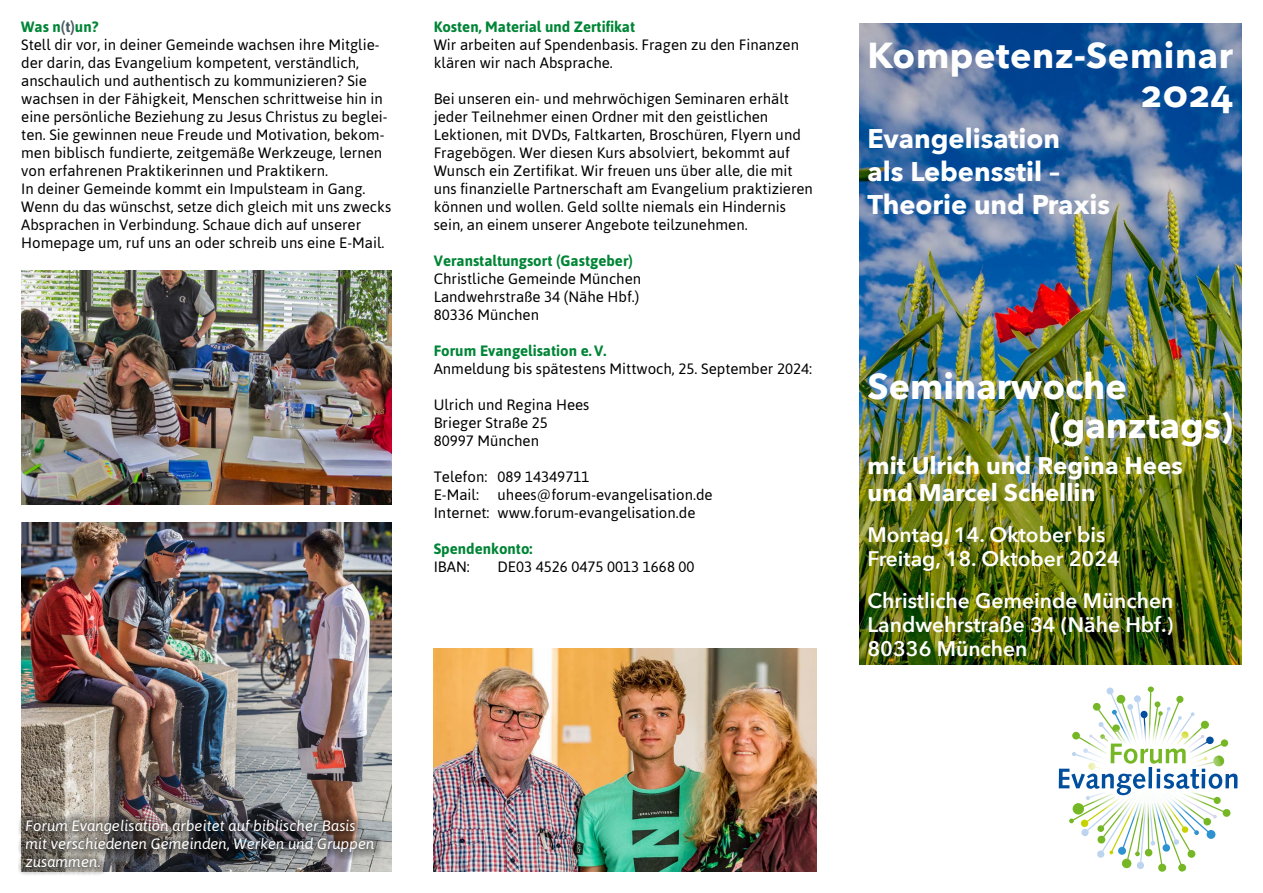
<style>
.page{position:relative;width:1263px;height:893px;background:#fff}
.page>*{position:absolute;margin:0;border:0;box-sizing:border-box;transform-origin:0 0}
.h_top{font:700 36px/39px "Avenir Next";color:#fff;text-align:right}
.h1_sub{font:700 27px/33px "Avenir Next";color:#fff}
.h2_namen{font:700 24px/27px "Avenir Next";color:#fff}
.h2_ort{font:600 21px/24px "Avenir Next";color:#fff}
.p_abstand{font:15px/18px "Asap";color:#000}
.t1{font:700 15px "Asap";color:#008536}
.p_hinweis{font:italic 15px/18px "Asap";color:#fff}
.s1{color:#475a62}
</style>
<div class="page">
<img style="left:434px;top:648px;width:382px;height:224px">
<img style="left:21px;top:522px;width:370px;height:350px">
<img style="left:859px;top:23px;width:383px;height:641px">
<div style="left:18px;top:812px;width:364px;height:63px;background:#000;opacity:.75"></div>
<img style="left:21px;top:270px;width:370px;height:234px">
<svg style="left:1058px;top:686px;width:180px;height:186px"></svg>
<p class="t1" style="left:21px;top:16px;width:79px">Was n<span class="s1">(t)</span>un?</p>
<p class="p_abstand" style="left:21px;top:35px;width:368px">Stell dir vor, in deiner Gemeinde wachsen ihre Mitglie&shy;der darin, das Evangelium kompetent, verständlich, anschaulich und authentisch zu kommunizieren? Sie wachsen in der Fähigkeit, Menschen schrittweise hin in eine persönliche Beziehung zu Jesus Christus zu beglei&shy;ten. Sie gewinnen neue Freude und Motivation, bekom&shy;men biblisch fundierte, zeitgemäße Werkzeuge, lernen von erfahrenen Praktikerinnen und Praktikern.</p>
<p class="p_abstand" style="left:21px;top:179px;width:371px">In deiner Gemeinde kommt ein Impulsteam in Gang.<br>Wenn du das wünschst, setze dich gleich mit uns zwecks Absprachen in Verbindung. Schaue dich auf unserer Homepage um, ruf uns an oder schreib uns eine E-Mail.</p>
<p class="t1" style="left:434px;top:16px;width:203px">Kosten, Material und Zertifikat</p>
<p class="p_abstand" style="left:434px;top:35px;width:367px">Wir arbeiten auf Spendenbasis. Fragen zu den Finanzen klären wir nach Absprache.</p>
<p class="p_abstand" style="left:434px;top:89px;width:381px">Bei unseren ein- und mehrwöchigen Seminaren erhält jeder Teilnehmer einen Ordner mit den geistlichen Lektionen, mit DVDs, Faltkarten, Broschüren, Flyern und Fragebögen. Wer diesen Kurs absolviert, bekommt auf Wunsch ein Zertifikat. Wir freuen uns über alle, die mit uns finanzielle Partnerschaft am Evangelium praktizieren können und wollen. Geld sollte niemals ein Hindernis sein, an einem unserer Angebote teilzunehmen.</p>
<p class="t1" style="left:434px;top:250px;width:201px">Veranstaltungsort (Gastgeber)</p>
<p class="p_abstand" style="left:434px;top:269px;width:209px">Christliche Gemeinde München</p>
<p class="p_abstand" style="left:434px;top:287px;width:207px">Landwehrstraße 34 (Nähe Hbf.)<br>80336 München</p>
<p class="t1" style="left:434px;top:340px;width:174px">Forum Evangelisation e. V.</p>
<p class="p_abstand" style="left:434px;top:359px;width:380px">Anmeldung bis spätestens Mittwoch, 25. September 2024:</p>
<p class="p_abstand" style="left:434px;top:395px;width:157px">Ulrich und Regina Hees</p>
<p class="p_abstand" style="left:434px;top:413px;width:116px">Brieger Straße 25</p>
<p class="p_abstand" style="left:434px;top:431px;width:107px">80997 München</p>
<p class="p_abstand" style="left:434px;top:467px;width:157px">Telefon: 089 14349711</p>
<p class="p_abstand" style="left:434px;top:485px;width:280px">E-Mail: uhees@forum-evangelisation.de<br>Internet: www.forum-evangelisation.de</p>
<p class="t1" style="left:434px;top:538px;width:100px">Spendenkonto:</p>
<p class="p_abstand" style="left:434px;top:557px;width:38px">IBAN:</p>
<p class="p_abstand" style="left:497px;top:557px;width:199px">DE03 4526 0475 0013 1668 00</p>
<p class="h_top" style="left:867px;top:35px;width:367px">Kompetenz-Seminar<br>2024</p>
<p class="h1_sub" style="left:867px;top:122px;width:244px">Evangelisation<br>als Lebensstil –<br>Theorie und Praxis</p>
<p class="h_top" style="left:1049px;top:366px;width:185px;text-align:left;text-indent:-182px">Seminarwoche (ganztags)</p>
<p class="h2_namen" style="left:867px;top:451px;width:317px">mit Ulrich und Regina Hees und Marcel Schellin</p>
<p class="h2_ort" style="left:867px;top:522px;width:254px">Montag, 14. Oktober bis<br>Freitag, 18. Oktober 2024</p>
<p class="h2_ort" style="left:867px;top:588px;width:307px">Christliche Gemeinde München</p>
<p class="h2_ort" style="left:867px;top:612px;width:307px">Landwehrstraße 34 (Nähe Hbf.)<br>80336 München</p>
<p class="p_hinweis" style="left:26px;top:817px;width:351px">Forum Evangelisation arbeitet auf biblischer Basis mit verschiedenen Gemeinden, Werken und Gruppen zusammen.</p>
</div>
